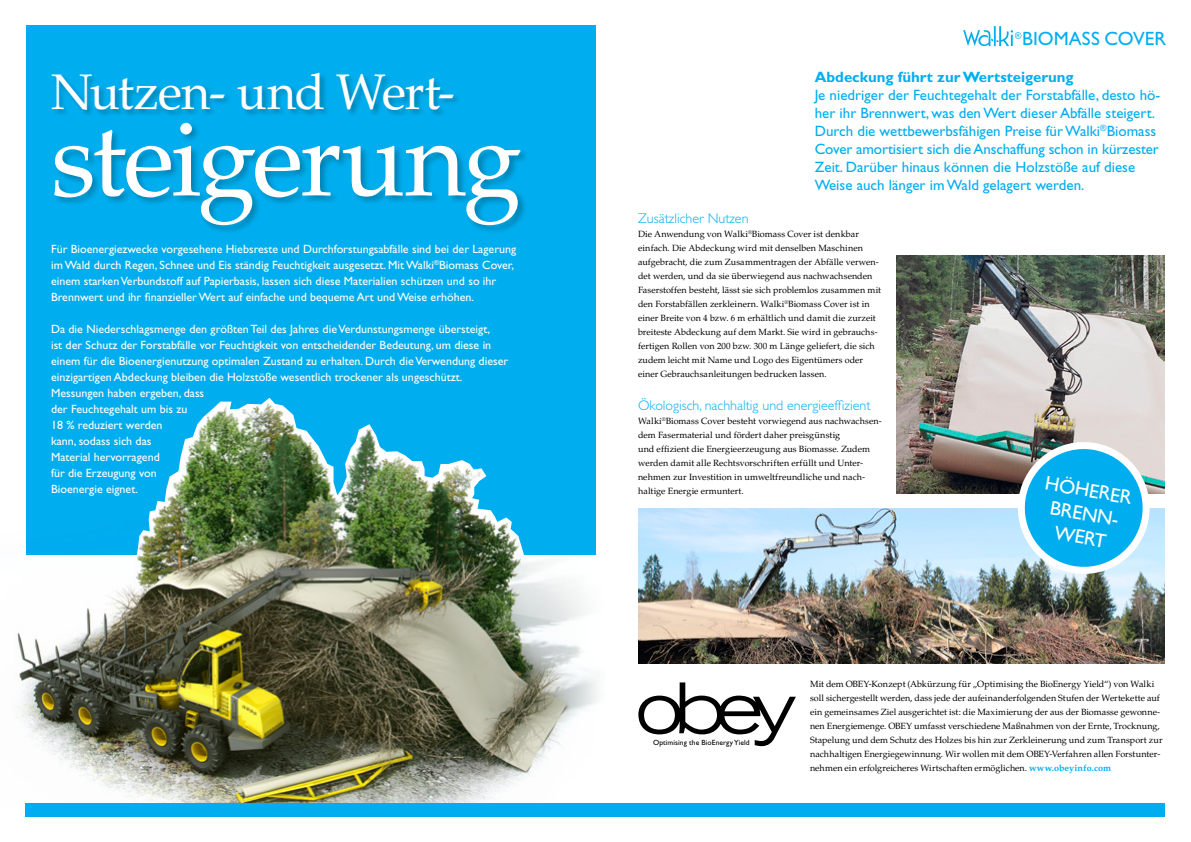
<style>
.page{position:relative;width:1191px;height:842px;background:#fff}
.page>*{position:absolute;margin:0;border:0;box-sizing:border-box;transform-origin:0 0}
.t1{font:105.6px "Palatino";letter-spacing:-.03em;color:#fff}
.t2{font:49.9px "Palatino";letter-spacing:-.02em;color:#fff}
.t3{font:19.8px/23.6px "Gill Sans";color:#fff;text-align:center}
.t4{font:19.3px "Gill Sans";letter-spacing:.005em;color:#00aeef}
.t5{font:15px/18px "Gill Sans";color:#00aeef}
.t6{font:700 15px "Gill Sans";color:#00aeef}
.t7{font:300 14px "Gill Sans";color:#00aeef}
.t8{font:12px/16px "Gill Sans";color:#fff}
.t9{font:9px/14px "Palatino";letter-spacing:.005em;color:#000}
.t10{font:7.5px "Gill Sans";letter-spacing:.01em;color:#000}
.s1{font-weight:700;color:#00aeef}
</style>
<div class="page">
<div style="left:26px;top:26px;width:569px;height:529px;background:#00aeef"></div>
<div style="left:53px;top:121px;width:476px;height:113px;background:#000;opacity:.25"></div>
<img style="left:896px;top:255px;width:268px;height:238px">
<svg style="left:963px;top:26px;width:58px;height:20px"></svg>
<div style="left:52px;top:73px;width:410px;height:46px;background:#000;opacity:.25"></div>
<img style="left:638px;top:509px;width:526px;height:154px">
<img style="left:17px;top:395px;width:581px;height:414px">
<div style="left:26px;top:803px;width:1138px;height:13px;background:#00aeef"></div>
<svg style="left:1008px;top:433px;width:151px;height:144px;background:#60bddf"></svg>
<svg style="left:638px;top:682px;width:158px;height:64px"></svg>
<h3 class="t4" style="left:1022px;top:27px;width:146px">BIOMASS COVER</h3>
<h2 class="t2" style="left:51px;top:63px;width:405px">Nutzen- und Wert-</h2>
<h3 class="t6" style="left:814px;top:68px;width:260px">Abdeckung führt zur Wertsteigerung</h3>
<p class="t5" style="left:814px;top:86px;width:347px">Je niedriger der Feuchtegehalt der Forstabfälle, desto hö&shy;her ihr Brennwert, was den Wert dieser Abfälle steigert.<br>Durch die wettbewerbsfähigen Preise für Walki<sup>®</sup>Biomass Cover amortisiert sich die Anschaffung schon in kürzester Zeit. Darüber hinaus können die Holzstöße auf diese Weise auch länger im Wald gelagert werden.</p>
<h1 class="t1" style="left:51px;top:97px;width:472px">steigerung</h1>
<p class="t8" style="left:51px;top:241px;width:466px">Für Bioenergiezwecke vorgesehene Hiebsreste und Durchforstungsabfälle sind bei der Lagerung im Wald durch Regen, Schnee und Eis ständig Feuchtigkeit ausgesetzt. Mit Walki<sup>®</sup>Biomass Cover, einem starken Verbundstoff auf Papierbasis, lassen sich diese Materialien schützen und so ihr Brennwert und ihr finanzieller Wert auf einfache und bequeme Art und Weise erhöhen.</p>
<p class="t8" style="left:51px;top:321px;width:459px">Da die Niederschlagsmenge den größten Teil des Jahres die Verdunstungsmenge übersteigt,<br>ist der Schutz der Forstabfälle vor Feuchtigkeit von entscheidender Bedeutung, um diese in einem für die Bioenergienutzung optimalen Zustand zu erhalten. Durch die Verwendung dieser einzigartigen Abdeckung bleiben die Holzstöße wesentlich trockener als ungeschützt.<br>Messungen haben ergeben, dass<br>der Feuchtegehalt um bis zu<br>18 % reduziert werden<br>kann, sodass sich das<br>Material hervorragend<br>für die Erzeugung von<br>Bioenergie eignet.</p>
<h3 class="t7" style="left:638px;top:210px;width:112px">Zusätzlicher Nutzen</h3>
<p class="t9" style="left:638px;top:227px;width:245px">Die Anwendung von Walki<sup>®</sup>Biomass Cover ist denkbar einfach. Die Abdeckung wird mit denselben Maschinen aufgebracht, die zum Zusammentragen der Abfälle verwen&shy;det werden, und da sie überwiegend aus nachwachsenden Faserstoffen besteht, lässt sie sich problemlos zusammen mit den Forstabfällen zerkleinern. Walki<sup>®</sup>Biomass Cover ist in einer Breite von 4 bzw. 6 m erhältlich und damit die zurzeit breiteste Abdeckung auf dem Markt. Sie wird in gebrauchs&shy;fertigen Rollen von 200 bzw. 300 m Länge geliefert, die sich zudem leicht mit Name und Logo des Eigentümers oder einer Gebrauchsanleitungen bedrucken lassen.</p>
<h3 class="t7" style="left:638px;top:397px;width:234px">Ökologisch, nachhaltig und energieeffizient</h3>
<p class="t9" style="left:638px;top:414px;width:245px">Walki<sup>®</sup>Biomass Cover besteht vorwiegend aus nachwachsen&shy;dem Fasermaterial und fördert daher preisgünstig<br>und effizient die Energieerzeugung aus Biomasse. Zudem werden damit alle Rechtsvorschriften erfüllt und Unter&shy;nehmen zur Investition in umweltfreundliche und nach&shy;haltige Energie ermuntert.</p>
<h3 class="t3" style="left:1047px;top:471px;width:42px;rotate:10deg">Höherer<br>Brenn-<br>wert</h3>
<p class="t10" style="left:653px;top:739px;width:98px">Optimising the BioEnergy Yield</p>
<p class="t9" style="left:810px;top:677px;width:354px">Mit dem OBEY-Konzept (Abkürzung für „Optimising the BioEnergy Yield“) von Walki soll sichergestellt werden, dass jede der aufeinanderfolgenden Stufen der Wertekette auf ein gemeinsames Ziel ausgerichtet ist: die Maximierung der aus der Biomasse gewonne&shy;nen Energiemenge. OBEY umfasst verschiedene Maßnahmen von der Ernte, Trocknung, Stapelung und dem Schutz des Holzes bis hin zur Zerkleinerung und zum Transport zur nachhaltigen Energiegewinnung. Wir wollen mit dem OBEY-Verfahren allen Forstunter&shy;nehmen ein erfolgreicheres Wirtschaften ermöglichen. <span class="s1">www.obeyinfo.com</span></p>
</div>
